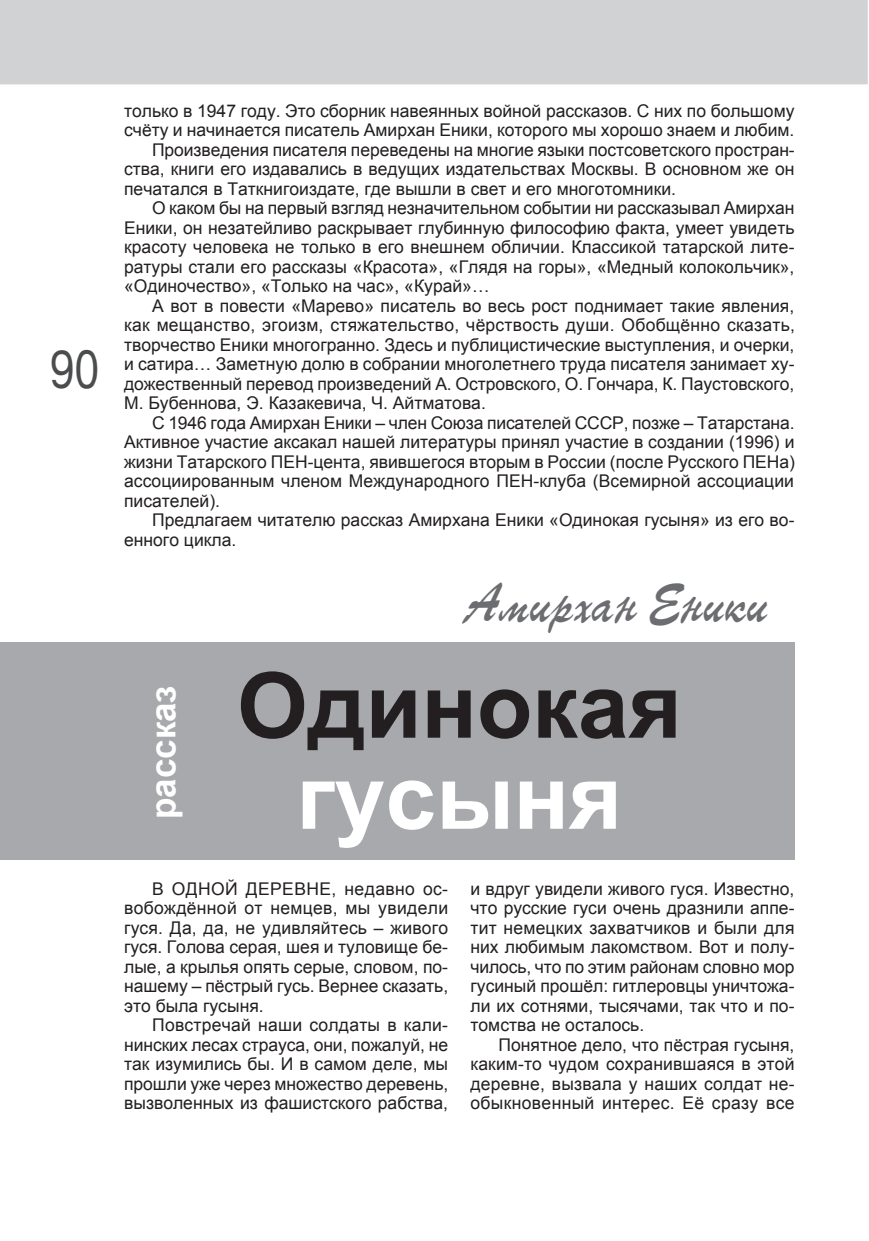
<style>
.page{position:relative;width:869px;height:1241px;background:#fff}
.page>*{position:absolute;margin:0;border:0;box-sizing:border-box;transform-origin:0 0}
.t1{font:700 91px "Arial";color:#231f20}
.t2{font:700 91px "Arial";color:#fff}
.t3{font:52.5px "TT Parsec";color:#6c6d70;scale:.9 1}
.t4{font:49px "TT Arial";color:#4b4c4d;scale:.8 1}
.t5{font:700 35px "Arial";color:#fff}
.t6{font:17.5px/19.4px "Arial";color:#231f20;text-align:justify}
</style>
<div class="page">
<div style="left:0;top:0;width:867px;height:84px;background:#d1d2d4"></div>
<div style="left:0;top:642px;width:794px;height:217px;background:#a8a9ad"></div>
<h3 class="t4" style="left:50px;top:342px;width:63px">90</h3>
<p class="t6" style="left:124px;top:101px;width:671px">только в 1947 году. Это сборник навеянных войной рассказов. С них по большому</p>
<p class="t6" style="left:124px;top:121px;width:671px">счёту и начинается писатель Амирхан Еники, которого мы хорошо знаем и любим.</p>
<p class="t6" style="left:152px;top:140px;width:643px">Произведения писателя переведены на многие языки постсоветского простран-</p>
<p class="t6" style="left:124px;top:160px;width:671px">ства, книги его издавались в ведущих издательствах Москвы. В основном же он</p>
<p class="t6" style="left:124px;top:179px;width:553px">печатался в Таткнигоиздате, где вышли в свет и его многотомники.</p>
<p class="t6" style="left:152px;top:199px;width:643px">О каком бы на первый взгляд незначительном событии ни рассказывал Амирхан</p>
<p class="t6" style="left:124px;top:218px;width:671px">Еники, он незатейливо раскрывает глубинную философию факта, умеет увидеть</p>
<p class="t6" style="left:124px;top:237px;width:671px">красоту человека не только в его внешнем обличии. Классикой татарской лите-</p>
<p class="t6" style="left:124px;top:257px;width:671px">ратуры стали его рассказы «Красота», «Глядя на горы», «Медный колокольчик»,</p>
<p class="t6" style="left:124px;top:276px;width:367px">«Одиночество», «Только на час», «Курай»…</p>
<p class="t6" style="left:152px;top:296px;width:643px">А вот в повести «Марево» писатель во весь рост поднимает такие явления,</p>
<p class="t6" style="left:124px;top:315px;width:672px">как мещанство, эгоизм, стяжательство, чёрствость души. Обобщённо сказать,</p>
<p class="t6" style="left:124px;top:335px;width:671px">творчество Еники многогранно. Здесь и публицистические выступления, и очерки,</p>
<p class="t6" style="left:124px;top:354px;width:671px">и сатира… Заметную долю в собрании многолетнего труда писателя занимает ху-</p>
<p class="t6" style="left:124px;top:374px;width:671px">дожественный перевод произведений А. Островского, О. Гончара, К. Паустовского,</p>
<p class="t6" style="left:124px;top:393px;width:363px">М. Бубеннова, Э. Казакевича, Ч. Айтматова.</p>
<p class="t6" style="left:152px;top:413px;width:643px">С 1946 года Амирхан Еники – член Союза писателей СССР, позже – Татарстана.</p>
<p class="t6" style="left:124px;top:432px;width:671px">Активное участие аксакал нашей литературы принял участие в создании (1996) и</p>
<p class="t6" style="left:124px;top:452px;width:672px">жизни Татарского ПЕН-цента, явившегося вторым в России (после Русского ПЕНа)</p>
<p class="t6" style="left:124px;top:471px;width:671px">ассоциированным членом Международного ПЕН-клуба (Всемирной ассоциации</p>
<p class="t6" style="left:124px;top:491px;width:97px">писателей).</p>
<p class="t6" style="left:152px;top:510px;width:643px">Предлагаем читателю рассказ Амирхана Еники «Одинокая гусыня» из его во-</p>
<p class="t6" style="left:124px;top:530px;width:114px">енного цикла.</p>
<h2 class="t3" style="left:465px;top:572px;width:337px">Амирхан Еники</h2>
<h1 class="t1" style="left:237px;top:655px;width:446px">Одинокая</h1>
<h1 class="t2" style="left:296px;top:746px;width:326px">гусыня</h1>
<p class="t6" style="left:470px;top:878px;width:325px">и вдруг увидели живого гуся. Известно, что русские гуси очень дразнили аппе&shy;тит немецких захватчиков и были для них любимым лакомством. Вот и полу&shy;чилось, что по этим районам словно мор гусиный прошёл: гитлеровцы уничтожа&shy;ли их сотнями, тысячами, так что и по&shy;томства не осталось.</p>
<p class="t6" style="left:470px;top:1034px;width:325px;text-indent:28px">Понятное дело, что пёстрая гусыня, каким-то чудом сохранившаяся в этой деревне, вызвала у наших солдат не&shy;обыкновенный интерес. Её сразу все</p>
<h3 class="t5" style="left:144px;top:819px;width:136px;rotate:-90deg">рассказ</h3>
<p class="t6" style="left:124px;top:878px;width:325px;text-indent:28px">В ОДНОЙ ДЕРЕВНЕ, недавно ос&shy;вобождённой от немцев, мы увидели гуся. Да, да, не удивляйтесь – живого гуся. Голова серая, шея и туловище бе&shy;лые, а крылья опять серые, словом, по&shy;нашему – пёстрый гусь. Вернее сказать, это была гусыня.</p>
<p class="t6" style="left:124px;top:1015px;width:325px;text-indent:28px">Повстречай наши солдаты в кали&shy;нинских лесах страуса, они, пожалуй, не так изумились бы. И в самом деле, мы прошли уже через множество деревень, вызволенных из фашистского рабства,</p>
</div>
